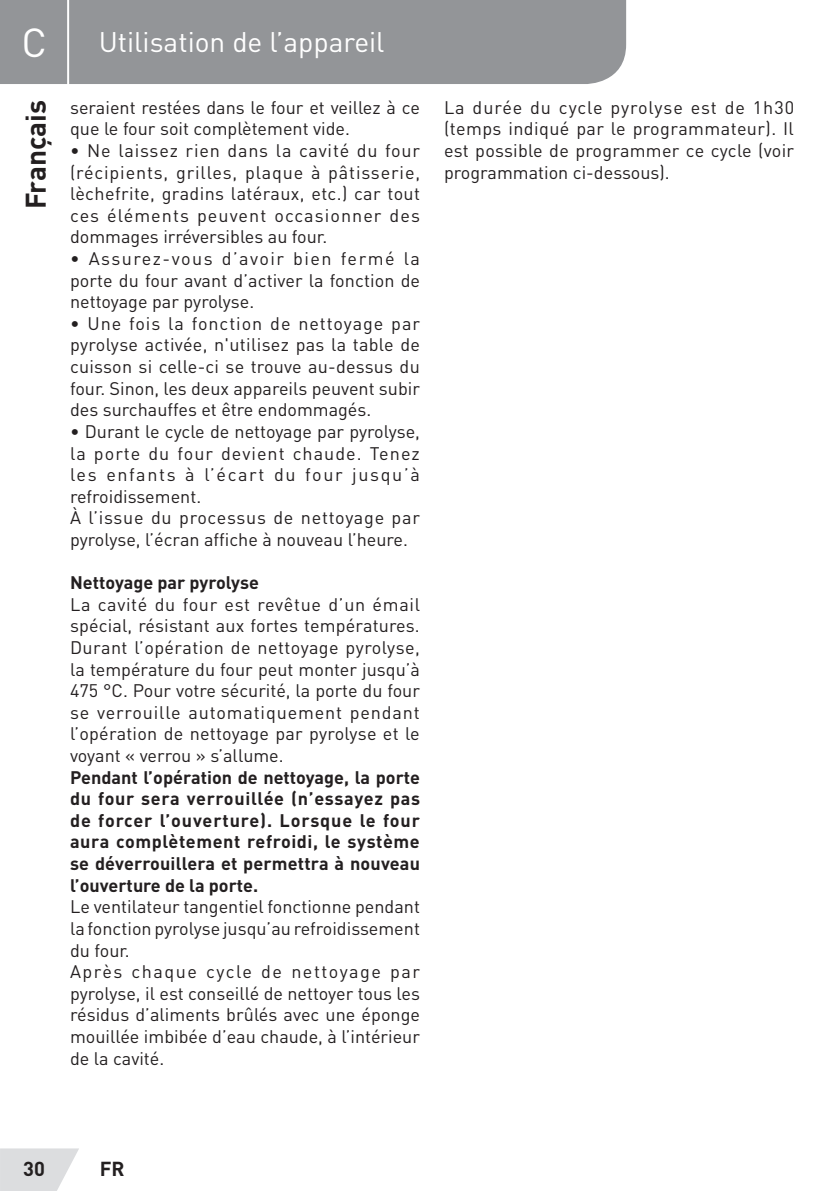
<style>
.page{position:relative;width:840px;height:1191px;background:#fff}
.page>*{position:absolute;margin:0;border:0;box-sizing:border-box;transform-origin:0 0}
.t1{font:40px "DIN Pro";color:#fff}
.t2{font:28px "DIN Pro";color:#fff}
.t3{font:700 28px "DIN Pro";color:#231f20}
.t4{font:700 20px "DIN Pro";color:#231f20}
.t5{font:18px/21.6px "DIN Pro";color:#231f20;text-align:justify}
.t6{font:700 18px/21.6px "DIN Pro";color:#231f20;text-align:justify}
</style>
<div class="page">
<svg style="left:0;top:1148px;width:79px;height:43px"></svg>
<div style="left:0;top:0;width:625px;height:84px;background:#939598"></div>
<hr style="left:67px;top:0;width:2px;height:94px;background:#fff">
<h1 class="t1" style="left:21px;top:15px;width:27px">C</h1>
<h2 class="t3" style="left:17px;top:209px;width:111px;rotate:-90deg">Français</h2>
<h2 class="t2" style="left:99px;top:23px;width:287px">Utilisation de l’appareil</h2>
<p class="t5" style="left:70px;top:96px;width:351px">seraient restées dans le four et veillez à ce que le four soit complètement vide.</p>
<p class="t5" style="left:70px;top:139px;width:351px">• Ne laissez rien dans la cavité du four (récipients, grilles, plaque à pâtisserie, lèchefrite, gradins latéraux, etc.) car tout ces éléments peuvent occasionner des dommages irréversibles au four.</p>
<p class="t5" style="left:70px;top:247px;width:351px">• Assurez-vous d’avoir bien fermé la porte du four avant d’activer la fonction de nettoyage par pyrolyse.</p>
<p class="t5" style="left:70px;top:312px;width:351px">• Une fois la fonction de nettoyage par pyrolyse activée, n'utilisez pas la table de cuisson si celle-ci se trouve au-dessus du four. Sinon, les deux appareils peuvent subir des surchauffes et être endommagés.</p>
<p class="t5" style="left:70px;top:420px;width:351px;text-align:left">• Durant le cycle de nettoyage par pyrolyse, la porte du four devient chaude. Tenez les enfants à l’écart du four jusqu’à refroidissement.<br>À l’issue du processus de nettoyage par pyrolyse, l’écran affiche à nouveau l’heure.</p>
<p class="t6" style="left:70px;top:571px;width:190px">Nettoyage par pyrolyse</p>
<p class="t5" style="left:70px;top:593px;width:351px">La cavité du four est revêtue d’un émail spécial, résistant aux fortes températures.<br>Durant l’opération de nettoyage pyrolyse, la température du four peut monter jusqu’à 475 °C. Pour votre sécurité, la porte du four se verrouille automatiquement pendant l’opération de nettoyage par pyrolyse et le voyant « verrou » s’allume.</p>
<p class="t6" style="left:70px;top:765px;width:351px">Pendant l’opération de nettoyage, la porte du four sera verrouillée (n’essayez pas de forcer l’ouverture). Lorsque le four aura complètement refroidi, le système se déverrouillera et permettra à nouveau l’ouverture de la porte.</p>
<p class="t5" style="left:70px;top:895px;width:351px;text-align:left">Le ventilateur tangentiel fonctionne pendant la fonction pyrolyse jusqu’au refroidissement du four.<br>Après chaque cycle de nettoyage par pyrolyse, il est conseillé de nettoyer tous les résidus d’aliments brûlés avec une éponge mouillée imbibée d’eau chaude, à l’intérieur de la cavité.</p>
<p class="t5" style="left:444px;top:96px;width:351px">La durée du cycle pyrolyse est de 1h30 (temps indiqué par le programmateur). Il est possible de programmer ce cycle (voir programmation ci-dessous).</p>
<p class="t4" style="left:23px;top:1155px;width:23px">30</p>
<p class="t4" style="left:100px;top:1155px;width:26px">FR</p>
</div>
